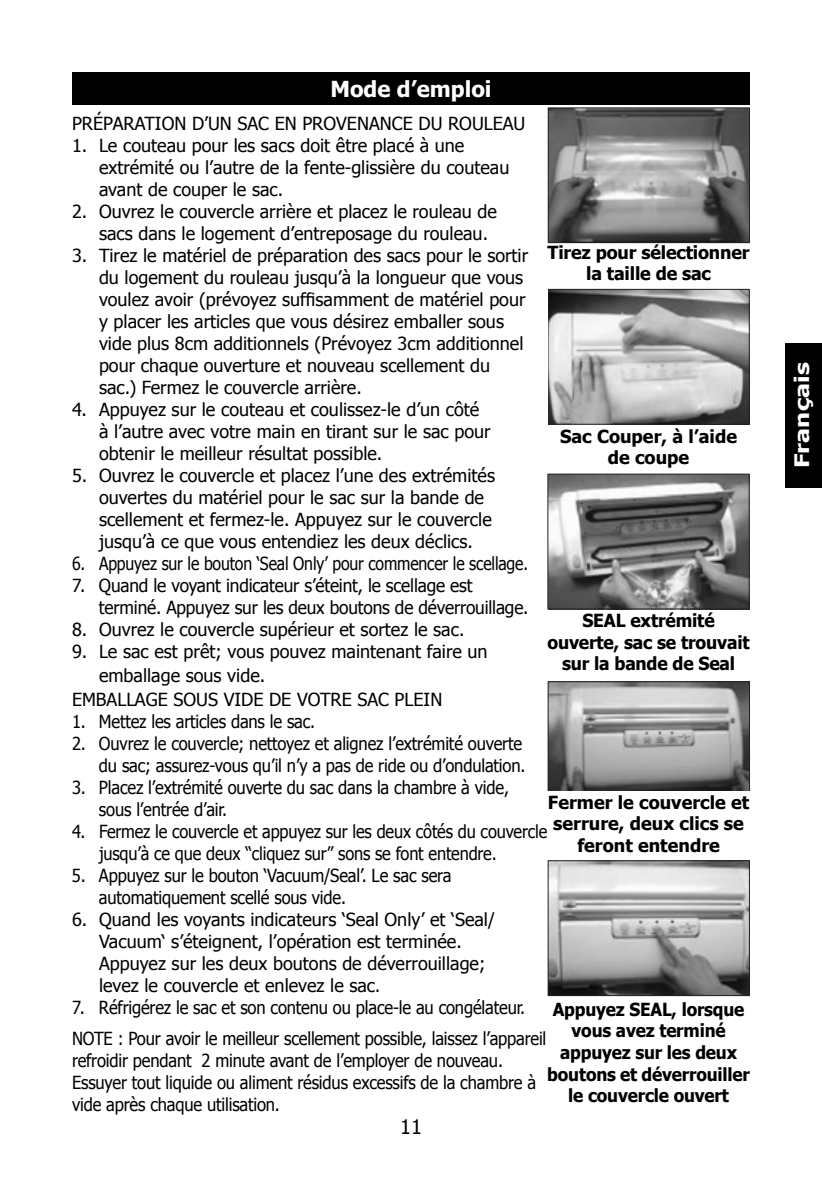
<style>
.page{position:relative;width:822px;height:1191px;background:#fff}
.page>*{position:absolute;margin:0;border:0;box-sizing:border-box;transform-origin:0 0}
.t1{font:700 22px "Tahoma";color:#fff}
.t2{font:700 20px "Tahoma";letter-spacing:.005em;color:#fff;scale:1.25 1}
.t3{font:20px "Tahoma";color:#000}
.t4{font:18px/22px "Tahoma";color:#000}
.t5{font:18px/22px "Tahoma";color:#000;scale:.92 1}
.t6{font:700 18px/21.6px "Tahoma";letter-spacing:-.01em;color:#000;text-align:center}
.t7{font:18px/22px "Tahoma";color:#000;scale:.91 1}
.t8{font:18px/22px "Tahoma";color:#000;scale:.96 1}
.t9{font:700 18px/21.6px "Tahoma";letter-spacing:-.01em;color:#000;text-align:center;scale:.95 1}
.t10{font:18px "Tahoma";color:#000;scale:.88 1}
.t11{font:17.8px/22px "Tahoma";letter-spacing:-.01em;color:#000;text-align:right;scale:.93 1}
</style>
<div class="page">
<div style="left:786px;top:343px;width:36px;height:144px;background:#000"></div>
<div style="left:72px;top:72px;width:678px;height:33px;background:#000"></div>
<img style="left:550px;top:109px;width:198px;height:132px">
<div style="left:548px;top:107px;width:202px;height:136px;border:1px solid #231f20"></div>
<svg style="left:549px;top:289px;width:201px;height:136px"></svg>
<img style="left:549px;top:475px;width:199px;height:132px">
<div style="left:547px;top:473px;width:203px;height:136px;border:1px solid #231f20"></div>
<img style="left:550px;top:862px;width:198px;height:132px">
<div style="left:548px;top:860px;width:202px;height:136px;border:1px solid #231f20"></div>
<svg style="left:548px;top:681px;width:202px;height:109px"></svg>
<p class="t1" style="left:330px;top:79px;width:163px">Mode d’emploi</p>
<p class="t4" style="left:72px;top:113px;width:455px">PRÉPARATION D’UN SAC EN PROVENANCE DU ROULEAU</p>
<p class="t4" style="left:99px;top:135px;width:412px;text-indent:-27px">1. Le couteau pour les sacs doit être placé à une extrémité ou l’autre de la fente-glissière du couteau avant de couper le sac.</p>
<p class="t4" style="left:99px;top:201px;width:399px;text-indent:-27px">2. Ouvrez le couvercle arrière et placez le rouleau de sacs dans le logement d’entreposage du rouleau.</p>
<p class="t4" style="left:99px;top:245px;width:431px;text-indent:-27px">3. Tirez le matériel de préparation des sacs pour le sortir du logement du rouleau jusqu’à la longueur que vous voulez avoir (prévoyez suffisamment de matériel pour y placer les articles que vous désirez emballer sous vide plus 8cm additionnels (Prévoyez 3cm additionnel pour chaque ouverture et nouveau scellement du sac.) Fermez le couvercle arrière.</p>
<p class="t4" style="left:99px;top:399px;width:393px;text-indent:-27px">4. Appuyez sur le couteau et coulissez-le d’un côté à l’autre avec votre main en tirant sur le sac pour obtenir le meilleur résultat possible.</p>
<p class="t4" style="left:99px;top:465px;width:398px;text-indent:-27px">5. Ouvrez le couvercle et placez l’une des extrémités ouvertes du matériel pour le sac sur la bande de scellement et fermez-le. Appuyez sur le couvercle jusqu’à ce que vous entendiez les deux déclics.</p>
<p class="t10" style="left:72px;top:555px;width:520px">6. Appuyez sur le bouton ‘Seal Only’ pour commencer le scellage.</p>
<p class="t8" style="left:99px;top:575px;width:449px;text-indent:-27px">7. Quand le voyant indicateur s’éteint, le scellage est terminé. Appuyez sur les deux boutons de déverrouillage.</p>
<p class="t4" style="left:72px;top:619px;width:394px">8. Ouvrez le couvercle supérieur et sortez le sac.</p>
<p class="t4" style="left:72px;top:641px;width:417px">9. Le sac est prêt; vous pouvez maintenant faire un</p>
<p class="t4" style="left:99px;top:665px;width:168px">emballage sous vide.</p>
<p class="t4" style="left:72px;top:689px;width:372px">EMBALLAGE SOUS VIDE DE VOTRE SAC PLEIN</p>
<p class="t5" style="left:72px;top:711px;width:266px">1. Mettez les articles dans le sac.</p>
<p class="t11" style="left:72px;top:733px;width:489px">2. Ouvrez le couvercle; nettoyez et alignez l’extrémité ouverte du sac; assurez-vous qu’il n’y a pas de ride ou d’ondulation.</p>
<p class="t5" style="left:99px;top:777px;width:447px;text-indent:-27px">3. Placez l’extrémité ouverte du sac dans la chambre à vide, sous l’entrée d’air.</p>
<p class="t7" style="left:99px;top:821px;width:494px;text-indent:-27px">4. Fermez le couvercle et appuyez sur les deux côtés du couvercle jusqu’à ce que deux “cliquez sur” sons se font entendre.</p>
<p class="t5" style="left:99px;top:865px;width:385px;text-indent:-27px">5. Appuyez sur le bouton ‘Vacuum/Seal’. Le sac sera automatiquement scellé sous vide.</p>
<p class="t4" style="left:99px;top:909px;width:397px;text-indent:-27px">6. Quand les voyants indicateurs ‘Seal Only’ et ‘Seal/ Vacuum‘ s’éteignent, l’opération est terminée.<br>Appuyez sur les deux boutons de déverrouillage; levez le couvercle et enlevez le sac.</p>
<p class="t5" style="left:72px;top:993px;width:517px;line-height:31px">7. Réfrigérez le sac et son contenu ou place-le au congélateur.<br>NOTE : Pour avoir le meilleur scellement possible, laissez l’appareil</p>
<p class="t5" style="left:72px;top:1050px;width:506px">refroidir pendant 2 minute avant de l’employer de nouveau.<br>Essuyer tout liquide ou aliment résidus excessifs de la chambre à vide après chaque utilisation.</p>
<p class="t6" style="left:548px;top:242px;width:203px">Tirez pour sélectionner la taille de sac</p>
<p class="t6" style="left:560px;top:426px;width:178px">Sac Couper, à l’aide de coupe</p>
<p class="t6" style="left:547px;top:611px;width:204px">SEAL extrémité ouverte, sac se trouvait sur la bande de Seal</p>
<p class="t6" style="left:548px;top:792px;width:203px">Fermer le couvercle et serrure, deux clics se feront entendre</p>
<p class="t9" style="left:547px;top:999px;width:215px">Appuyez SEAL, lorsque vous avez terminé appuyez sur les deux boutons et déverrouiller le couvercle ouvert</p>
<p class="t3" style="left:400px;top:1117px;width:23px">11</p>
<p class="t2" style="left:793px;top:468px;width:86px;rotate:-90deg">Français</p>
</div>
